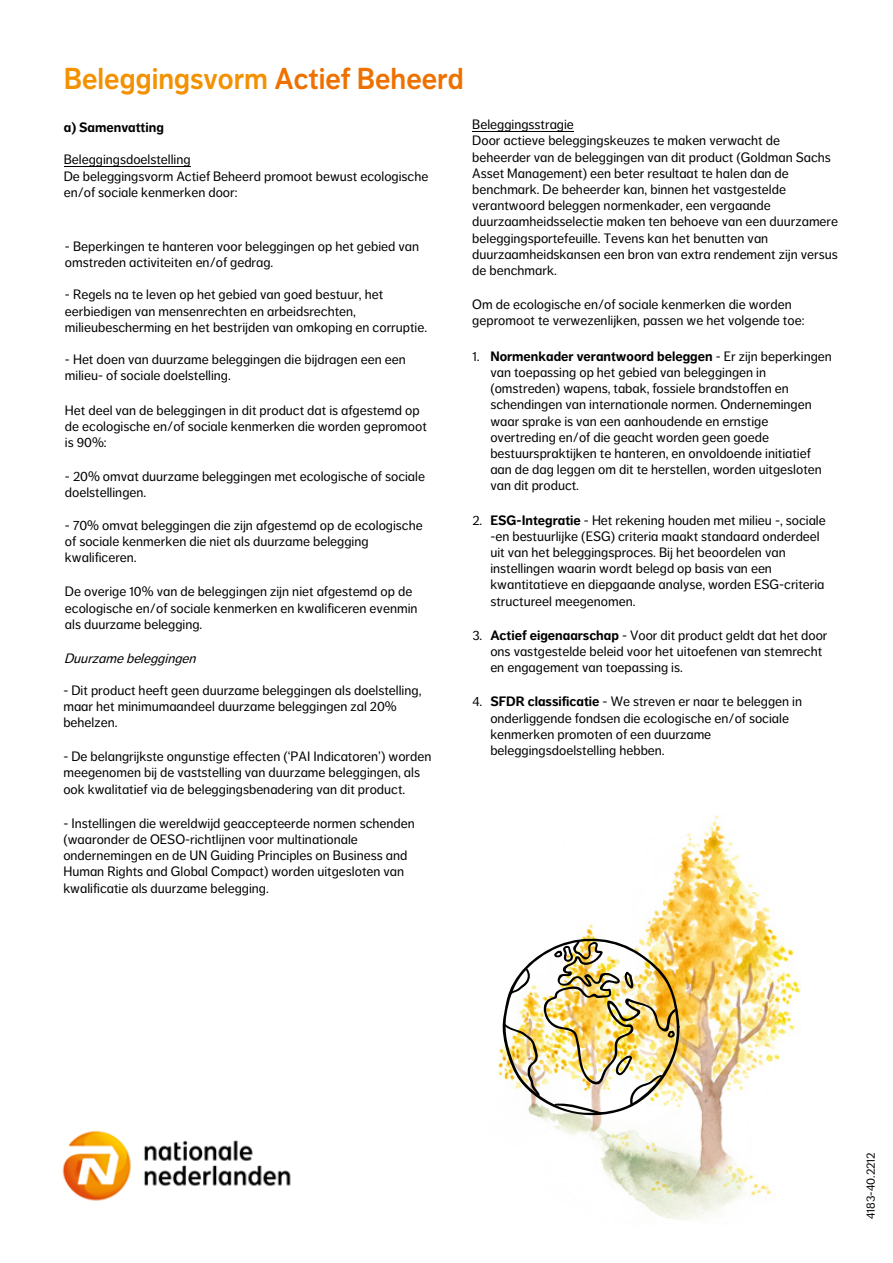
<style>
.page{position:relative;width:893px;height:1263px;background:#fff}
.page>*{position:absolute;margin:0;border:0;box-sizing:border-box;transform-origin:0 0}
.t1{font:30px "NN Dagny Display";color:#f39100}
.t2{font:13.5px/16.2px "NN Dagny Text";color:#000}
.t3{font:italic 13.5px "NN Dagny Text";color:#000}
.t4{font:700 13.5px "NN Dagny Text";color:#000}
.t5{font:12px "NN Dagny Text";color:#000}
.s1{color:#ee7100}
.s2{font-weight:700}
</style>
<div class="page">
<img style="left:62px;top:1130px;width:229px;height:71px">
<img style="left:498px;top:815px;width:303px;height:405px">
<hr style="left:64px;top:166px;width:126px;height:1px;background:#000">
<hr style="left:472px;top:131px;width:102px;height:1px;background:#000">
<img style="left:503px;top:939px;width:176px;height:176px">
<h1 class="t1" style="left:64px;top:61px;width:401px">Beleggingsvorm <span class="s1">Actief Beheerd</span></h1>
<p class="t4" style="left:64px;top:120px;width:102px">a) Samenvatting</p>
<p class="t2" style="left:64px;top:151px;width:366px">Beleggingsdoelstelling<br>De beleggingsvorm Actief Beheerd promoot bewust ecologische en/of sociale kenmerken door:</p>
<p class="t2" style="left:65px;top:238px;width:356px">- Beperkingen te hanteren voor beleggingen op het gebied van omstreden activiteiten en/of gedrag.</p>
<p class="t2" style="left:65px;top:287px;width:364px">- Regels na te leven op het gebied van goed bestuur, het eerbiedigen van mensenrechten en arbeidsrechten, milieubescherming en het bestrijden van omkoping en corruptie.</p>
<p class="t2" style="left:65px;top:351px;width:342px">- Het doen van duurzame beleggingen die bijdragen een een milieu- of sociale doelstelling.</p>
<p class="t2" style="left:65px;top:402px;width:363px">Het deel van de beleggingen in dit product dat is afgestemd op de ecologische en/of sociale kenmerken die worden gepromoot is 90%:</p>
<p class="t2" style="left:65px;top:468px;width:362px">- 20% omvat duurzame beleggingen met ecologische of sociale doelstellingen.</p>
<p class="t2" style="left:65px;top:517px;width:359px">- 70% omvat beleggingen die zijn afgestemd op de ecologische of sociale kenmerken die niet als duurzame belegging kwalificeren.</p>
<p class="t2" style="left:65px;top:584px;width:354px">De overige 10% van de beleggingen zijn niet afgestemd op de ecologische en/of sociale kenmerken en kwalificeren evenmin als duurzame belegging.</p>
<p class="t3" style="left:64px;top:651px;width:137px">Duurzamebeleggingen</p>
<p class="t2" style="left:63px;top:682px;width:360px">- Dit product heeft geen duurzame beleggingen als doelstelling, maar het minimumaandeel duurzame beleggingen zal 20% behelzen.</p>
<p class="t2" style="left:63px;top:748px;width:369px">- De belangrijkste ongunstige effecten (‘PAI Indicatoren’) worden meegenomen bij de vaststelling van duurzame beleggingen, als ook kwalitatief via de beleggingsbenadering van dit product.</p>
<p class="t2" style="left:63px;top:815px;width:353px">- Instellingen die wereldwijd geaccepteerde normen schenden (waaronder de OESO-richtlijnen voor multinationale ondernemingen en de UN Guiding Principles on Business and Human Rights and Global Compact) worden uitgesloten van kwalificatie als duurzame belegging.</p>
<p class="t2" style="left:472px;top:116px;width:367px">Beleggingsstragie<br>Door actieve beleggingskeuzes te maken verwacht de beheerder van de beleggingen van dit product (Goldman Sachs Asset Management) een beter resultaat te halen dan de benchmark. De beheerder kan, binnen het vastgestelde verantwoord beleggen normenkader, een vergaande duurzaamheidsselectie maken ten behoeve van een duurzamere beleggingsportefeuille. Tevens kan het benutten van duurzaamheidskansen een bron van extra rendement zijn versus de benchmark.</p>
<p class="t2" style="left:472px;top:296px;width:334px">Om de ecologische en/of sociale kenmerken die worden gepromoot te verwezenlijken, passen we het volgende toe:</p>
<p class="t2" style="left:490px;top:348px;width:343px;text-indent:-18px">1. <span class="s2">Normenkader verantwoord beleggen</span> - Er zijn beperkingen van toepassing op het gebied van beleggingen in (omstreden) wapens, tabak, fossiele brandstoffen en schendingen van internationale normen. Ondernemingen waar sprake is van een aanhoudende en ernstige overtreding en/of die geacht worden geen goede bestuurspraktijken te hanteren, en onvoldoende initiatief aan de dag leggen om dit te herstellen, worden uitgesloten van dit product.</p>
<p class="t2" style="left:490px;top:512px;width:337px;text-indent:-18px">2. <span class="s2">ESG-Integratie</span> - Het rekening houden met milieu -, sociale -en bestuurlijke (ESG) criteria maakt standaard onderdeel uit van het beleggingsproces. Bij het beoordelen van instellingen waarin wordt belegd op basis van een kwantitatieve en diepgaande analyse, worden ESG-criteria structureel meegenomen.</p>
<p class="t2" style="left:490px;top:627px;width:339px;text-indent:-18px">3. <span class="s2">Actief eigenaarschap</span> - Voor dit product geldt dat het door ons vastgestelde beleid voor het uitoefenen van stemrecht en engagement van toepassing is.</p>
<p class="t2" style="left:490px;top:694px;width:313px;text-indent:-18px">4. <span class="s2">SFDR classificatie</span> - We streven er naar te beleggen in onderliggende fondsen die ecologische en/of sociale kenmerken promoten of een duurzame beleggingsdoelstelling hebben.</p>
<p class="t5" style="left:864px;top:1219px;width:68px;rotate:-90deg">4183-40.2212</p>
</div>
